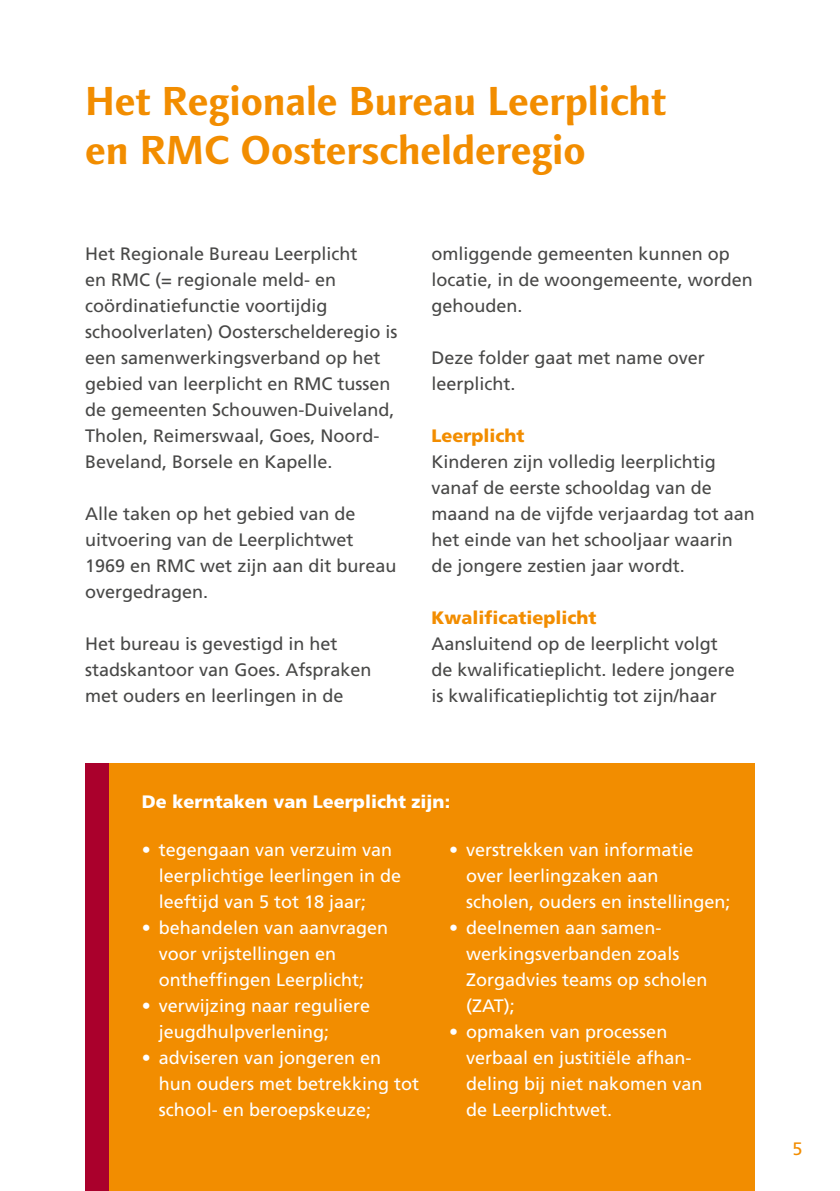
<style>
.page{position:relative;width:840px;height:1191px;background:#fff}
.page>*{position:absolute;margin:0;border:0;box-sizing:border-box;transform-origin:0 0}
.t1{font:700 41px/49.2px "Linotype Finnegan";color:#f28d00}
.t2{font:18px/26px "Frutiger CE";color:#484847}
.t3{font:18px/26px "Frutiger CE";color:#fff}
.t4{font:900 18px "Frutiger CE";color:#fff}
.t5{font:900 18px "Frutiger CE";color:#f28d00}
.t6{font:18px "Frutiger CE";color:#f28d00}
</style>
<div class="page">
<div style="left:85px;top:764px;width:669px;height:427px;background:#f28d00"></div>
<div style="left:85px;top:764px;width:23px;height:427px;background:#aa002c"></div>
<h1 class="t1" style="left:85px;top:77px;width:582px">Het Regionale Bureau Leerplicht en RMC Oosterschelderegio</h1>
<p class="t2" style="left:85px;top:241px;width:314px">Het Regionale Bureau Leerplicht<br>en RMC (= regionale meld- en coördinatiefunctie voortijdig schoolverlaten) Oosterschelderegio is een samenwerkingsverband op het gebied van leerplicht en RMC tussen de gemeenten Schouwen-Duiveland, Tholen, Reimerswaal, Goes, Noord-Beveland, Borsele en Kapelle.</p>
<p class="t2" style="left:85px;top:501px;width:313px">Alle taken op het gebied van de uitvoering van de Leerplichtwet<br>1969 en RMC wet zijn aan dit bureau overgedragen.</p>
<p class="t2" style="left:85px;top:631px;width:288px">Het bureau is gevestigd in het stadskantoor van Goes. Afspraken met ouders en leerlingen in de</p>
<p class="t2" style="left:431px;top:241px;width:323px">omliggende gemeenten kunnen op locatie, in de woongemeente, worden gehouden.</p>
<p class="t2" style="left:431px;top:345px;width:275px">Deze folder gaat met name over leerplicht.</p>
<p class="t5" style="left:431px;top:425px;width:95px">Leerplicht</p>
<p class="t2" style="left:431px;top:449px;width:325px">Kinderen zijn volledig leerplichtig vanaf de eerste schooldag van de maand na de vijfde verjaardag tot aan het einde van het schooljaar waarin de jongere zestien jaar wordt.</p>
<p class="t5" style="left:431px;top:607px;width:167px">Kwalificatieplicht</p>
<p class="t2" style="left:431px;top:630px;width:305px">Aansluitend op de leerplicht volgt de kwalificatieplicht. Iedere jongere is kwalificatieplichtig tot zijn/haar</p>
<p class="t4" style="left:142px;top:791px;width:309px">De kerntaken van Leerplicht zijn:</p>
<p class="t3" style="left:159px;top:836px;width:244px;text-indent:-17px">• tegengaan van verzuim van leerplichtige leerlingen in de leeftijd van 5 tot 18 jaar;</p>
<p class="t3" style="left:159px;top:914px;width:231px;text-indent:-17px">• behandelen van aanvragen voor vrijstellingen en ontheffingen Leerplicht;</p>
<p class="t3" style="left:159px;top:992px;width:213px;text-indent:-17px">• verwijzing naar reguliere jeugdhulpverlening;</p>
<p class="t3" style="left:159px;top:1044px;width:262px;text-indent:-17px">• adviseren van jongeren en<br>hun ouders met betrekking tot school- en beroepskeuze;</p>
<p class="t3" style="left:466px;top:836px;width:266px;text-indent:-17px">• verstrekken van informatie over leerlingzaken aan scholen, ouders en instellingen;</p>
<p class="t3" style="left:466px;top:914px;width:243px;text-indent:-17px">• deelnemen aan samen&shy;werkingsverbanden zoals<br>Zorgadvies teams op scholen (ZAT);</p>
<p class="t3" style="left:466px;top:1018px;width:238px;text-indent:-17px">• opmaken van processen verbaal en justitiële afhan&shy;deling bij niet nakomen van de Leerplichtwet.</p>
<p class="t6" style="left:792px;top:1138px;width:12px">5</p>
</div>
